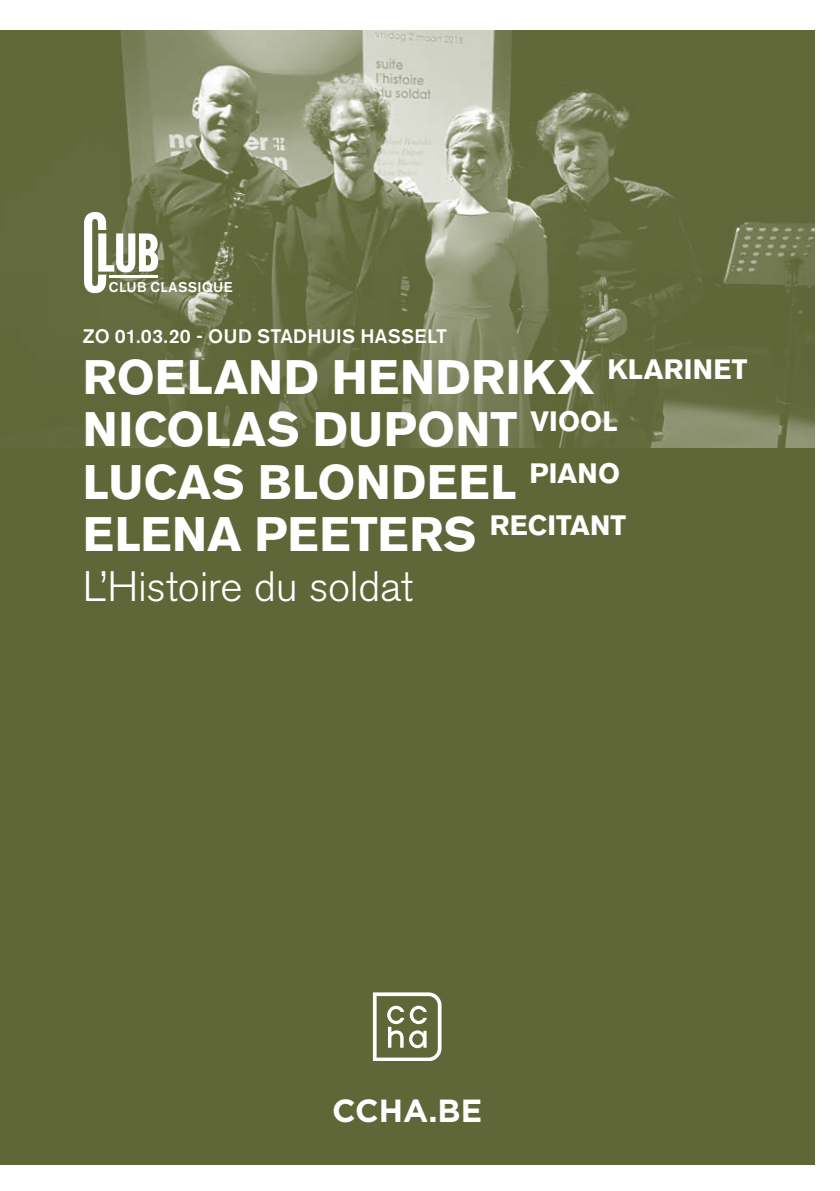
<style>
.page{position:relative;width:840px;height:1191px;background:#fff}
.page>*{position:absolute;margin:0;border:0;box-sizing:border-box;transform-origin:0 0}
.t1{font:700 48px/52px "Akzidenz Grotesk BE";letter-spacing:.01em;color:#fff}
.t2{font:300 42.2px "Akzidenz Grotesk BE";letter-spacing:-.01em;color:#fff}
.t3{font:700 32px "Gotham";color:#fff}
.t4{font:500 19.4px "Akzidenz Grotesk BE";letter-spacing:.015em;color:#fff}
.t5{font:500 14px "Akzidenz Grotesk BE";letter-spacing:.03em;color:#fff}
</style>
<div class="page">
<div style="left:0;top:30px;width:814px;height:1134px;background:#5f6638"></div>
<img style="left:95px;top:30px;width:719px;height:211px">
<svg style="left:93px;top:241px;width:721px;height:207px"></svg>
<svg style="left:372px;top:992px;width:69px;height:69px"></svg>
<svg style="left:84px;top:212px;width:74px;height:81px"></svg>
<hr style="left:110px;top:275px;width:48px;height:2px;background:#fff">
<p class="t5" style="left:109px;top:278px;width:125px">CLUB CLASSIQUE</p>
<p class="t4" style="left:83px;top:324px;width:365px">ZO 01.03.20 - OUD STADHUIS HASSELT</p>
<p class="t1" style="left:83px;top:352px;width:665px">ROELAND HENDRIKX <sup>KLARINET<br></sup>NICOLAS DUPONT <sup>VIOOL<br></sup>LUCAS BLONDEEL <sup>PIANO<br></sup>ELENA PEETERS <sup>RECITANT</sup></p>
<p class="t2" style="left:83px;top:563px;width:331px">L’Histoire du soldat</p>
<p class="t3" style="left:332px;top:1092px;width:151px">CCHA.BE</p>
</div>
